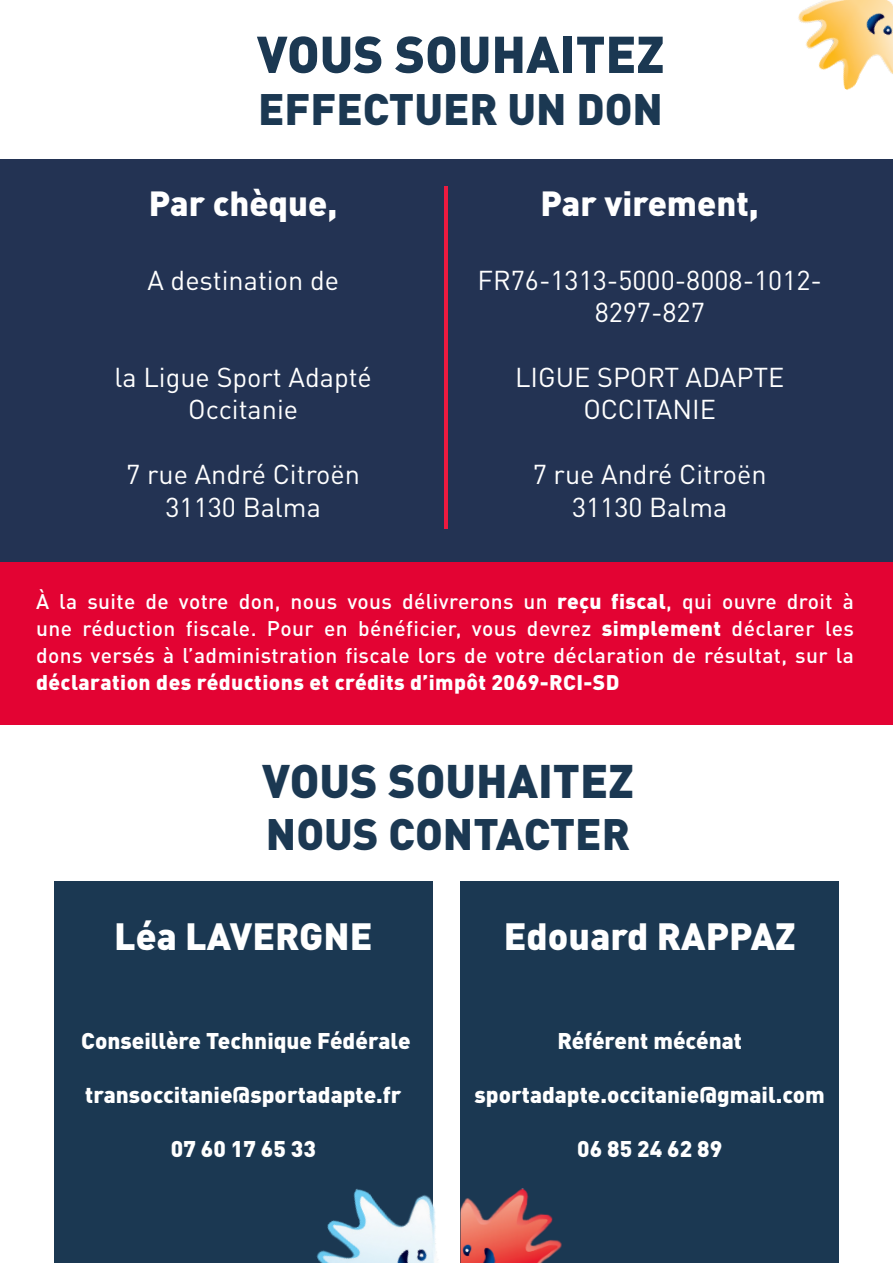
<style>
.page{position:relative;width:893px;height:1263px;background:#fff}
.page>*{position:absolute;margin:0;border:0;box-sizing:border-box;transform-origin:0 0}
.t1{font:900 51px "DINOT";color:#1b3852}
.t2{font:900 46.5px "DINOT";color:#1b3852}
.t3{font:900 43.5px "DINOT";color:#1b3852}
.t4{font:900 37.5px "DINOT";color:#fff}
.t5{font:900 34.5px "DINOT";color:#fff}
.t6{font:27px/32.4px "DINOT";color:#fff;text-align:center}
.t7{font:900 22.5px "DINOT";color:#fff}
.t8{font:500 21px/27px "DINOT";letter-spacing:.02em;color:#fff;text-align:justify}
.t9{font:900 21px "DINOT";letter-spacing:.02em;color:#fff}
.s1{font-weight:900}
</style>
<div class="page">
<div style="left:0;top:159px;width:893px;height:404px;background:#233353"></div>
<img style="left:798px;top:0;width:95px;height:90px">
<div style="left:54px;top:882px;width:378px;height:381px;background:#1b3852"></div>
<div style="left:460px;top:882px;width:379px;height:381px;background:#1b3852"></div>
<img style="left:466px;top:1188px;width:96px;height:75px">
<img style="left:316px;top:1155px;width:150px;height:108px">
<hr style="left:445px;top:187px;width:3px;height:342px;background:#ed1a3f">
<div style="left:0;top:563px;width:893px;height:162px;background:#e30333"></div>
<h1 class="t1" style="left:257px;top:14px;width:409px">VOUS SOUHAITEZ</h1>
<h3 class="t3" style="left:258px;top:75px;width:406px">EFFECTUER UN DON</h3>
<h3 class="t5" style="left:149px;top:176px;width:190px">Par chèque,</h3>
<p class="t6" style="left:147px;top:261px;width:193px">A destination de</p>
<p class="t6" style="left:115px;top:359px;width:259px">la Ligue Sport Adapté<br>Occitanie</p>
<p class="t6" style="left:126px;top:456px;width:235px">7 rue André Citroën<br>31130 Balma</p>
<h3 class="t5" style="left:541px;top:176px;width:220px">Par virement,</h3>
<p class="t6" style="left:477px;top:261px;width:346px">FR76-1313-5000-8008-1012-<br>8297-827</p>
<p class="t6" style="left:515px;top:359px;width:271px">LIGUE SPORT ADAPTE<br>OCCITANIE</p>
<p class="t6" style="left:533px;top:456px;width:235px">7 rue André Citroën<br>31130 Balma</p>
<p class="t8" style="left:36px;top:586px;width:819px">À la suite de votre don, nous vous délivrerons un <span class="s1">reçu fiscal</span>, qui ouvre droit à une réduction fiscale. Pour en bénéficier, vous devrez <span class="s1">simplement</span> déclarer les dons versés à l’administration fiscale lors de votre déclaration de résultat, sur la</p>
<p class="t9" style="left:36px;top:665px;width:585px">déclaration des réductions et crédits d’impôt 2069-RCI-SD</p>
<h2 class="t2" style="left:262px;top:744px;width:373px">VOUS SOUHAITEZ</h2>
<h3 class="t3" style="left:266px;top:799px;width:366px">NOUS CONTACTER</h3>
<h3 class="t4" style="left:114px;top:906px;width:260px">Léa LAVERGNE</h3>
<p class="t7" style="left:81px;top:1023px;width:331px">Conseillère Technique Fédérale</p>
<p class="t7" style="left:85px;top:1077px;width:318px">transoccitanie@sportadapte.fr</p>
<p class="t7" style="left:171px;top:1131px;width:147px">07 60 17 65 33</p>
<h3 class="t4" style="left:504px;top:906px;width:293px">Edouard RAPPAZ</h3>
<p class="t7" style="left:558px;top:1023px;width:186px">Référent mécénat</p>
<p class="t7" style="left:475px;top:1077px;width:352px">sportadapte.occitanie@gmail.com</p>
<p class="t7" style="left:577px;top:1131px;width:147px">06 85 24 62 89</p>
</div>
